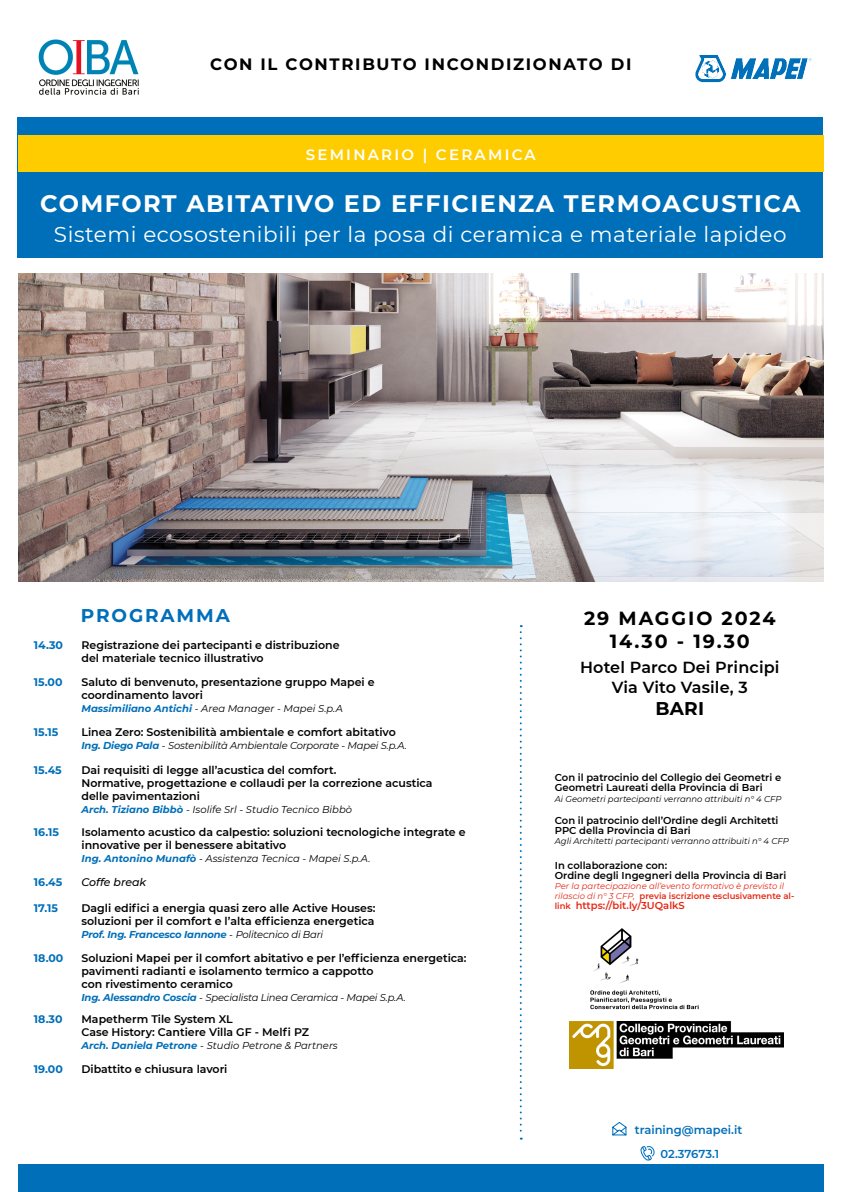
<style>
.page{position:relative;width:842px;height:1192px;background:#fff}
.page>*{position:absolute;margin:0;border:0;box-sizing:border-box;transform-origin:0 0}
.t1{font:700 24px "Montserrat";letter-spacing:.06em;color:#fff}
.t2{font:21.5px "Montserrat";letter-spacing:.025em;color:#fff}
.t3{font:700 19.05px/22.9px "Montserrat";letter-spacing:.1em;color:#000;text-align:center}
.t4{font:700 18.5px "Montserrat";letter-spacing:.1em;color:#006fb9}
.t5{font:700 18.5px "Montserrat";color:#000}
.t6{font:700 16.5px "Montserrat";letter-spacing:.1em;color:#000}
.t7{font:600 16px/20px "Montserrat";letter-spacing:.01em;color:#000;text-align:center}
.t8{font:600 15px "Montserrat";letter-spacing:.15em;color:#fff}
.t9{font:600 11.5px/23.6px "Montserrat";color:#006fb9;text-align:center}
.t10{font:600 11px/13px "Montserrat";color:#000}
.t11{font:700 11px "Montserrat";color:#006fb9}
.t12{font:italic 500 11px "Montserrat";color:#000}
.t13{font:italic 10px "Montserrat";letter-spacing:-.01em;color:#000}
.t14{font:600 10px/10px "Montserrat";color:#000}
.t15{font:italic 700 10px "Montserrat";letter-spacing:-.02em;color:#006fb9}
.t16{font:600 10px "Montserrat";color:#e52713}
.t17{font:italic 8.5px/10px "Montserrat";color:#e52713}
.t18{font:italic 8.5px "Montserrat";color:#000}
.s1{font-weight:700;color:#006fb9}
.s2{font-weight:400;color:#000}
.s3{font-weight:600;font-style:normal}
.s4{font-size:8.5px}
</style>
<div class="page">
<img style="left:18px;top:274px;width:806px;height:308px">
<div style="left:17px;top:118px;width:806px;height:140px;background:#006fb9"></div>
<div style="left:18px;top:136px;width:806px;height:36px;background:#fc0"></div>
<svg style="left:520px;top:625px;width:2px;height:515px"></svg>
<svg style="left:612px;top:1122px;width:14px;height:13px"></svg>
<svg style="left:640px;top:1146px;width:15px;height:15px"></svg>
<div style="left:18px;top:1165px;width:806px;height:27px;background:#006fb9"></div>
<img style="left:569px;top:1022px;width:214px;height:46px">
<img style="left:695px;top:55px;width:117px;height:28px">
<img style="left:38px;top:39px;width:101px;height:56px">
<img style="left:590px;top:929px;width:108px;height:80px">
<h3 class="t6" style="left:210px;top:52px;width:423px">CON IL CONTRIBUTO INCONDIZIONATO DI</h3>
<h3 class="t8" style="left:306px;top:144px;width:232px">SEMINARIO | CERAMICA</h3>
<h1 class="t1" style="left:40px;top:186px;width:762px">COMFORT ABITATIVO ED EFFICIENZA TERMOACUSTICA</h1>
<h2 class="t2" style="left:54px;top:220px;width:734px">Sistemi ecosostenibili per la posa di ceramica e materiale lapideo</h2>
<h3 class="t4" style="left:81px;top:602px;width:150px">PROGRAMMA</h3>
<p class="t11" style="left:34px;top:637px;width:31px">14.30</p>
<p class="t10" style="left:81px;top:638px;width:260px">Registrazione dei partecipanti e distribuzione del materiale tecnico illustrativo</p>
<p class="t11" style="left:34px;top:674px;width:30px">15.00</p>
<p class="t10" style="left:81px;top:675px;width:295px">Saluto di benvenuto, presentazione gruppo Mapei e coordinamento lavori</p>
<p class="t13" style="left:81px;top:701px;width:263px"><span class="s1">Massimiliano Antichi</span> - Area Manager - Mapei S.p.A</p>
<p class="t11" style="left:34px;top:724px;width:26px">15.15</p>
<p class="t10" style="left:81px;top:725px;width:316px">Linea Zero: Sostenibilità ambientale e comfort abitativo</p>
<p class="t13" style="left:81px;top:739px;width:327px"><span class="s1">Ing. Diego Pala</span> - Sostenibilità Ambientale Corporate - Mapei S.p.A.</p>
<p class="t11" style="left:34px;top:762px;width:29px">15.45</p>
<p class="t10" style="left:81px;top:763px;width:353px">Dai requisiti di legge all’acustica del comfort.<br>Normative, progettazione e collaudi per la correzione acustica delle pavimentazioni</p>
<p class="t13" style="left:81px;top:802px;width:272px"><span class="s1">Arch. Tiziano Bibbò</span> - Isolife Srl - Studio Tecnico Bibbò</p>
<p class="t11" style="left:34px;top:824px;width:26px">16.15</p>
<p class="t10" style="left:81px;top:825px;width:386px">Isolamento acustico da calpestio: soluzioni tecnologiche integrate e innovative per il benessere abitativo</p>
<p class="t13" style="left:81px;top:851px;width:291px"><span class="s1">Ing. Antonino Munafò</span> - Assistenza Tecnica - Mapei S.p.A.</p>
<p class="t11" style="left:34px;top:874px;width:30px">16.45</p>
<p class="t12" style="left:81px;top:874px;width:66px">Coffe break</p>
<p class="t11" style="left:34px;top:900px;width:26px">17.15</p>
<p class="t10" style="left:81px;top:901px;width:295px">Dagli edifici a energia quasi zero alle Active Houses: soluzioni per il comfort e l’alta efficienza energetica</p>
<p class="t15" style="left:81px;top:927px;width:243px">Prof. Ing. Francesco Iannone <span class="s2">- Politecnico di Bari</span></p>
<p class="t11" style="left:34px;top:950px;width:31px">18.00</p>
<p class="t10" style="left:81px;top:951px;width:387px">Soluzioni Mapei per il comfort abitativo e per l’efficienza energetica: pavimenti radianti e isolamento termico a cappotto<br>con rivestimento ceramico</p>
<p class="t13" style="left:81px;top:991px;width:326px"><span class="s1">Ing. Alessandro Coscia</span> - Specialista Linea Ceramica - Mapei S.p.A.</p>
<p class="t11" style="left:34px;top:1011px;width:30px">18.30</p>
<p class="t10" style="left:81px;top:1012px;width:229px">Mapetherm Tile System XL<br>Case History: Cantiere Villa GF - Melfi PZ</p>
<p class="t13" style="left:81px;top:1038px;width:258px"><span class="s1">Arch. Daniela Petrone</span> - Studio Petrone &amp; Partners</p>
<p class="t11" style="left:34px;top:1061px;width:30px">19.00</p>
<p class="t10" style="left:81px;top:1062px;width:147px">Dibattito e chiusura lavori</p>
<h3 class="t3" style="left:584px;top:606px;width:193px">29 MAGGIO 2024<br>14.30 - 19.30</h3>
<h3 class="t7" style="left:580px;top:656px;width:201px">Hotel Parco Dei Principi<br>Via Vito Vasile, 3</h3>
<h3 class="t5" style="left:655px;top:695px;width:50px">BARI</h3>
<p class="t14" style="left:555px;top:772px;width:228px">Con il patrocinio del Collegio dei Geometri e<br>Geometri Laureati della Provincia di Bari</p>
<p class="t18" style="left:555px;top:793px;width:228px">Ai Geometri partecipanti verranno attribuiti n° 4 CFP</p>
<p class="t14" style="left:555px;top:815px;width:225px">Con il patrocinio dell’Ordine degli Architetti<br>PPC della Provincia di Bari</p>
<p class="t18" style="left:555px;top:836px;width:236px">Agli Architetti partecipanti verranno attribuiti n° 4 CFP</p>
<p class="t14" style="left:555px;top:860px;width:233px">In collaborazione con:<br>Ordine degli Ingegneri della Provincia di Bari</p>
<p class="t17" style="left:555px;top:881px;width:241px">Per la partecipazione all’evento formativo è previsto il rilascio di n° 3 CFP, <span class="s3">previa iscrizione esclusivamente al-</span></p>
<p class="t16" style="left:555px;top:899px;width:132px"><span class="s4">link</span> https://bit.ly/3UQalkS</p>
<p class="t9" style="left:635px;top:1118px;width:109px">training@mapei.it<br>02.37673.1</p>
</div>
